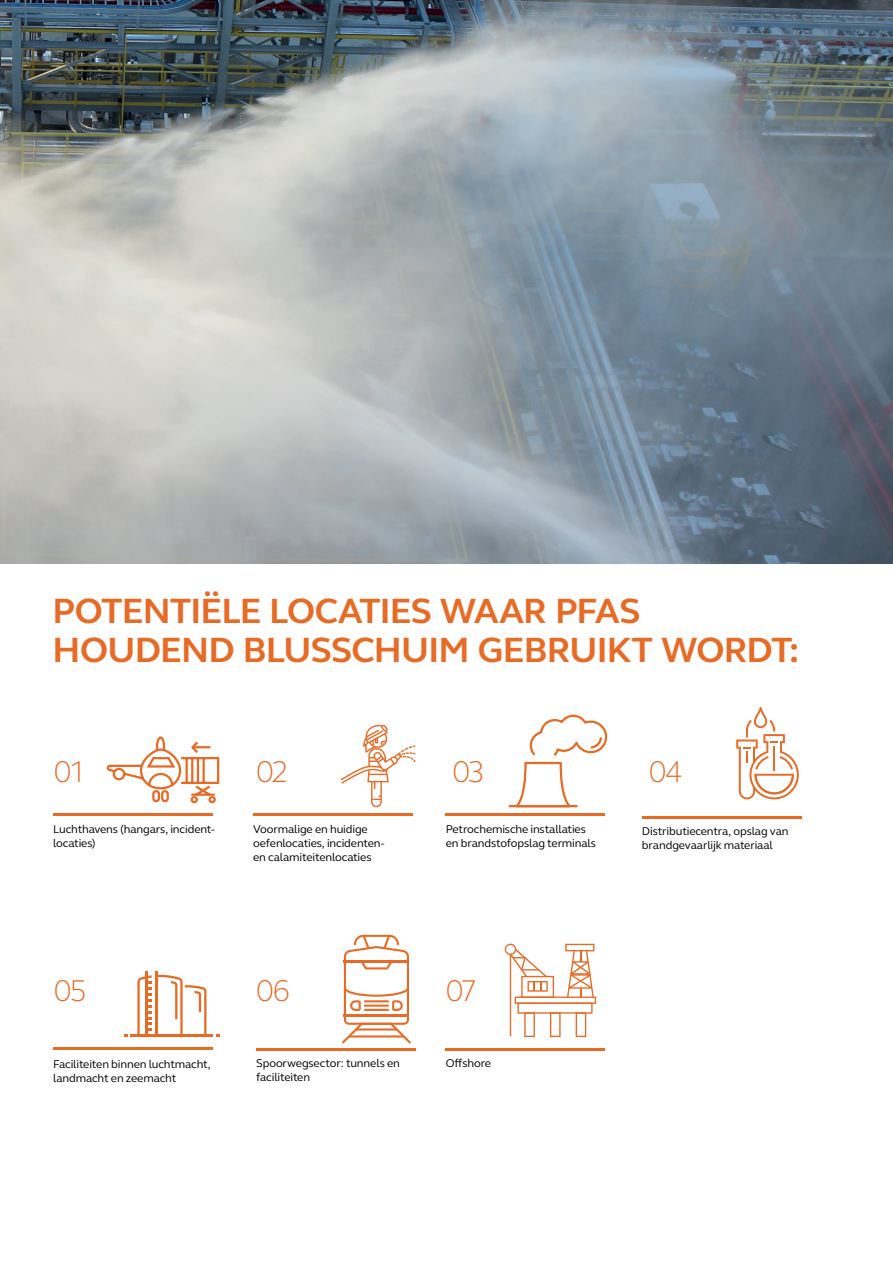
<style>
.page{position:relative;width:893px;height:1263px;background:#fff}
.page>*{position:absolute;margin:0;border:0;box-sizing:border-box;transform-origin:0 0}
.t1{font:700 36px/39px "FS Elliot Pro";letter-spacing:-.02em;color:#e76a25}
.t2{font:300 30.75px "FS Elliot Pro";letter-spacing:-.09em;color:#e76a25}
.t3{font:11.55px/14.1px "FS Elliot Pro";letter-spacing:-.01em;color:#000}
</style>
<div class="page">
<svg style="left:736px;top:707px;width:63px;height:92px"></svg>
<hr style="left:131px;top:1035px;width:82px;height:2px;background:#e76a25">
<hr style="left:145px;top:971px;width:2px;height:65px;background:#e76a25">
<hr style="left:156px;top:971px;width:2px;height:65px;background:#e76a25">
<svg style="left:137px;top:974px;width:69px;height:61px"></svg>
<svg style="left:342px;top:935px;width:69px;height:108px"></svg>
<hr style="left:355px;top:1028px;width:43px;height:2px;background:#e76a25">
<hr style="left:348px;top:1035px;width:56px;height:2px;background:#e76a25">
<svg style="left:341px;top:725px;width:75px;height:82px"></svg>
<hr style="left:53px;top:813px;width:160px;height:3px;background:#e76a25">
<hr style="left:253px;top:813px;width:160px;height:3px;background:#e76a25">
<hr style="left:642px;top:816px;width:159px;height:3px;background:#e76a25">
<hr style="left:53px;top:1047px;width:160px;height:3px;background:#e76a25">
<hr style="left:446px;top:813px;width:159px;height:3px;background:#e76a25">
<hr style="left:256px;top:1048px;width:160px;height:2px;background:#e76a25">
<hr style="left:446px;top:1048px;width:159px;height:2px;background:#e76a25">
<svg style="left:505px;top:944px;width:91px;height:93px"></svg>
<svg style="left:106px;top:736px;width:114px;height:68px"></svg>
<svg style="left:509px;top:714px;width:99px;height:94px"></svg>
<img style="left:0;top:0;width:893px;height:563px">
<h1 class="t1" style="left:53px;top:591px;width:748px">POTENTIËLE LOCATIES WAAR PFAS<br>HOUDEND BLUSSCHUIM GEBRUIKT WORDT:</h1>
<h2 class="t2" style="left:54px;top:751px;width:34px">01</h2>
<p class="t3" style="left:53px;top:821px;width:163px">Luchthavens (hangars, incident&shy;locaties)</p>
<h2 class="t2" style="left:256px;top:751px;width:34px">02</h2>
<p class="t3" style="left:253px;top:821px;width:133px">Voormalige en huidige oefenlocaties, incidenten&shy;en calamiteitenlocaties</p>
<h2 class="t2" style="left:452px;top:751px;width:34px">03</h2>
<p class="t3" style="left:446px;top:821px;width:152px">Petrochemische installaties en brandstofopslag terminals</p>
<h2 class="t2" style="left:649px;top:751px;width:36px">04</h2>
<p class="t3" style="left:642px;top:824px;width:148px">Distributiecentra, opslag van brandgevaarlijk materiaal</p>
<h2 class="t2" style="left:54px;top:970px;width:35px">05</h2>
<p class="t3" style="left:53px;top:1056px;width:159px">Faciliteiten binnen luchtmacht, landmacht en zeemacht</p>
<h2 class="t2" style="left:256px;top:970px;width:36px">06</h2>
<h2 class="t2" style="left:446px;top:970px;width:34px">07</h2>
<p class="t3" style="left:256px;top:1056px;width:145px">Spoorwegsector: tunnels en faciliteiten</p>
<p class="t3" style="left:446px;top:1056px;width:47px">Offshore</p>
</div>
